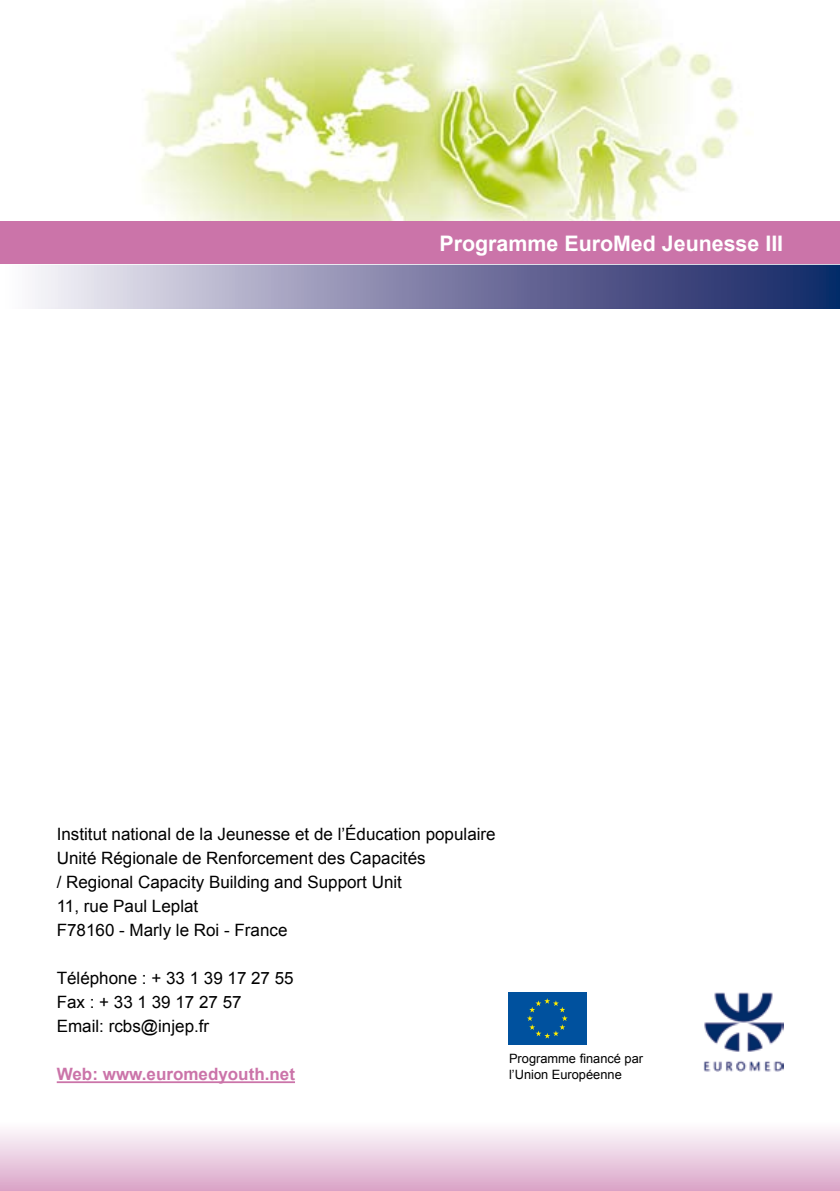
<style>
.page{position:relative;width:840px;height:1191px;background:#fff}
.page>*{position:absolute;margin:0;border:0;box-sizing:border-box;transform-origin:0 0}
.t1{font:700 21.4px "Arial";color:#fff}
.t2{font:17px/24px "Arial";color:#000}
.t3{font:700 17px "Arial";color:#cb74a9}
.t4{font:12.8px/15.4px "Arial";color:#000}
</style>
<div class="page">
<div style="left:0;top:1120px;width:839px;height:71px;background:linear-gradient(to bottom,#fff,#daa4c7)"></div>
<img style="left:703px;top:992px;width:79px;height:79px">
<div style="left:508px;top:992px;width:78px;height:52px;background:#00519e"></div>
<svg style="left:527px;top:998px;width:40px;height:40px"></svg>
<div style="left:0;top:221px;width:839px;height:43px;background:#cb74a9"></div>
<div style="left:1px;top:265px;width:837px;height:43px;background:linear-gradient(to right,#fbf3f9,#0f1c5f)"></div>
<div style="left:0;top:265px;width:839px;height:44px;border:1px solid #fff"></div>
<img style="left:144px;top:0;width:595px;height:221px">
<hr style="left:57px;top:1081px;width:238px;height:2px;background:#cb74a9">
<p class="t1" style="left:439px;top:229px;width:345px">Programme EuroMed Jeunesse III</p>
<p class="t2" style="left:57px;top:822px;width:440px">Institut national de la Jeunesse et de l’Éducation populaire Unité Régionale de Renforcement des Capacités<br>/ Regional Capacity Building and Support Unit<br>11, rue Paul Leplat<br>F78160 - Marly le Roi - France</p>
<p class="t2" style="left:57px;top:966px;width:238px">Téléphone : + 33 1 39 17 27 55<br>Fax : + 33 1 39 17 27 57<br>Email: rcbs@injep.fr</p>
<p class="t3" style="left:57px;top:1063px;width:240px">Web: www.euromedyouth.net</p>
<p class="t4" style="left:508px;top:1051px;width:135px">Programme financé par l’Union Européenne</p>
</div>
